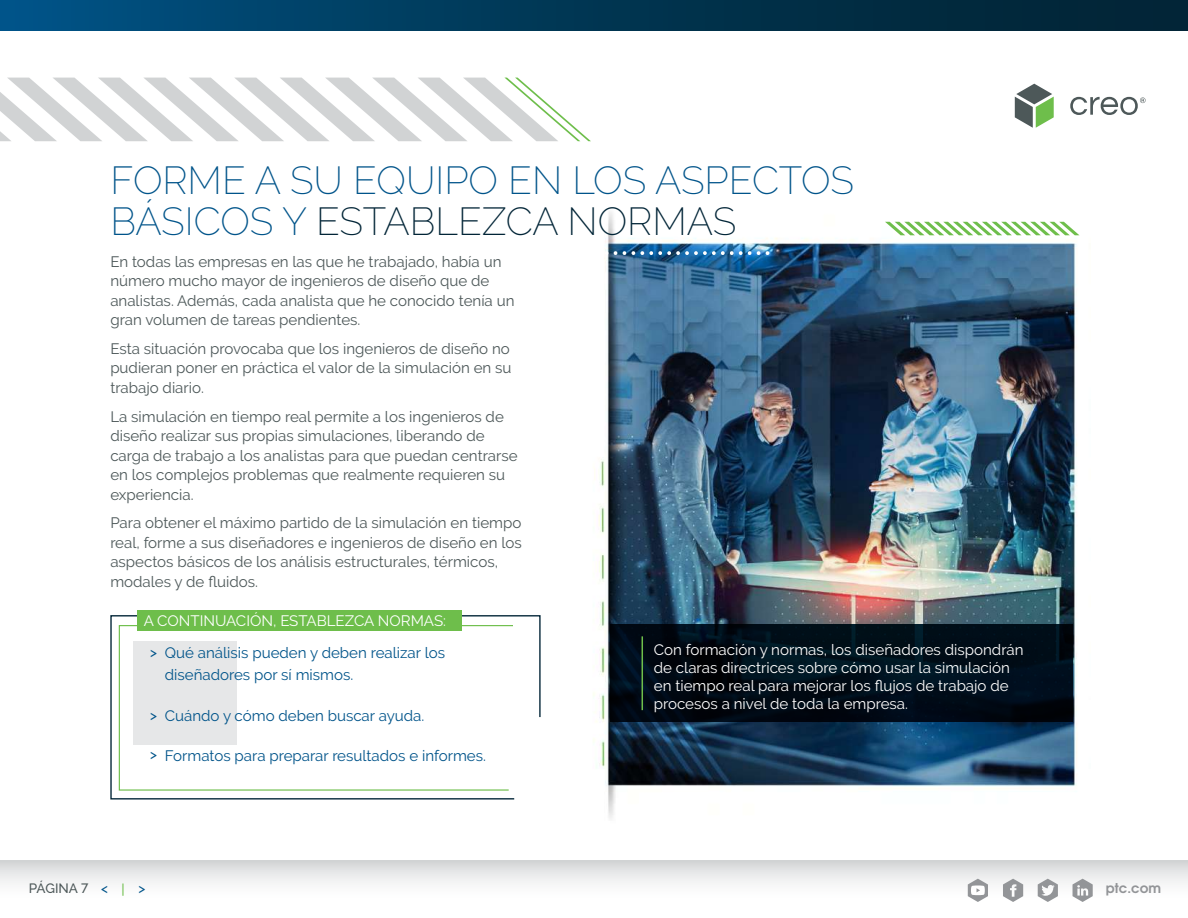
<style>
.page{position:relative;width:1188px;height:918px;background:#fff}
.page>*{position:absolute;margin:0;border:0;box-sizing:border-box;transform-origin:0 0}
.t1{font:200 39px/40.5px "PTC Raleway";color:#00548a}
.t2{font:15.15px/19.5px "PTC Raleway";color:#4d5859}
.t3{font:15.15px/18px "PTC Raleway";color:#fff}
.t4{font:15.15px/22px "PTC Raleway";color:#00548a}
.t5{font:500 13.5px "PTC Raleway";color:#4d5859}
.t6{font:700 13.5px "Te X Gyre Adventor";color:#939598}
.t7{font:500 13.5px "PTC Raleway";color:#00548a}
.s1{color:#022537}
.s2{color:#00548a}
.s3{color:#6ebe4b}
</style>
<div class="page">
<div style="left:0;top:861px;width:1188px;height:41px;background:linear-gradient(to bottom,#d9dadc,#fff)"></div>
<svg style="left:1073px;top:879px;width:20px;height:23px"></svg>
<svg style="left:1003px;top:879px;width:20px;height:23px"></svg>
<svg style="left:1038px;top:879px;width:20px;height:23px"></svg>
<svg style="left:968px;top:879px;width:20px;height:23px"></svg>
<svg style="left:0;top:78px;width:591px;height:63px"></svg>
<svg style="left:1070px;top:97px;width:76px;height:18px"></svg>
<svg style="left:1015px;top:84px;width:39px;height:44px"></svg>
<div style="left:1px;top:0;width:1187px;height:31px;background:linear-gradient(to right,#005081,#01202d)"></div>
<img style="left:593px;top:211px;width:487px;height:608px">
<svg style="left:110px;top:615px;width:431px;height:185px"></svg>
<svg style="left:593px;top:251px;width:176px;height:4px"></svg>
<svg style="left:885px;top:222px;width:194px;height:13px"></svg>
<div style="left:137px;top:610px;width:325px;height:20px;background:#6ebe4b"></div>
<svg style="left:610px;top:624px;width:463px;height:98px;background:#000c17"></svg>
<div style="left:645px;top:635px;width:397px;height:94px;background:#000;opacity:.75"></div>
<hr style="left:642px;top:636px;width:1px;height:74px;background:#6ebe4b">
<h1 class="t1" style="left:110px;top:160px;width:745px">FORME A SU EQUIPO EN LOS ASPECTOS<br>BÁSICOS Y <span class="s1">ESTABLEZCA NORMAS</span></h1>
<p class="t2" style="left:110px;top:252px;width:406px">En todas las empresas en las que he trabajado, había un número mucho mayor de ingenieros de diseño que de analistas. Además, cada analista que he conocido tenía un gran volumen de tareas pendientes.</p>
<p class="t2" style="left:110px;top:339px;width:403px;text-align:justify">Esta situación provocaba que los ingenieros de diseño no pudieran poner en práctica el valor de la simulación en su trabajo diario.</p>
<p class="t2" style="left:110px;top:406px;width:409px">La simulación en tiempo real permite a los ingenieros de diseño realizar sus propias simulaciones, liberando de carga de trabajo a los analistas para que puedan centrarse en los complejos problemas que realmente requieren su experiencia.</p>
<p class="t2" style="left:110px;top:513px;width:413px">Para obtener el máximo partido de la simulación en tiempo real, forme a sus diseñadores e ingenieros de diseño en los aspectos básicos de los análisis estructurales, térmicos, modales y de fluidos.</p>
<p class="t3" style="left:144px;top:611px;width:304px">A CONTINUACIÓN, ESTABLEZCA NORMAS:</p>
<p class="t7" style="left:150px;top:644px;width:8px">&gt;</p>
<p class="t7" style="left:150px;top:707px;width:8px">&gt;</p>
<p class="t7" style="left:150px;top:747px;width:8px">&gt;</p>
<p class="t4" style="left:165px;top:642px;width:282px">Qué análisis pueden y deben realizar los diseñadores por sí mismos.</p>
<p class="t4" style="left:165px;top:704px;width:261px">Cuándo y cómo deben buscar ayuda.</p>
<p class="t4" style="left:165px;top:745px;width:323px">Formatos para preparar resultados e informes.</p>
<p class="t3" style="left:654px;top:640px;width:371px">Con formación y normas, los diseñadores dispondrán de claras directrices sobre cómo usar la simulación en tiempo real para mejorar los flujos de trabajo de procesos a nivel de toda la empresa.</p>
<p class="t5" style="left:29px;top:880px;width:118px">PÁGINA 7 <span class="s2">&lt;</span> <span class="s3">|</span> <span class="s2">&gt;</span></p>
<p class="t6" style="left:1106px;top:876px;width:57px">ptc.com</p>
</div>
